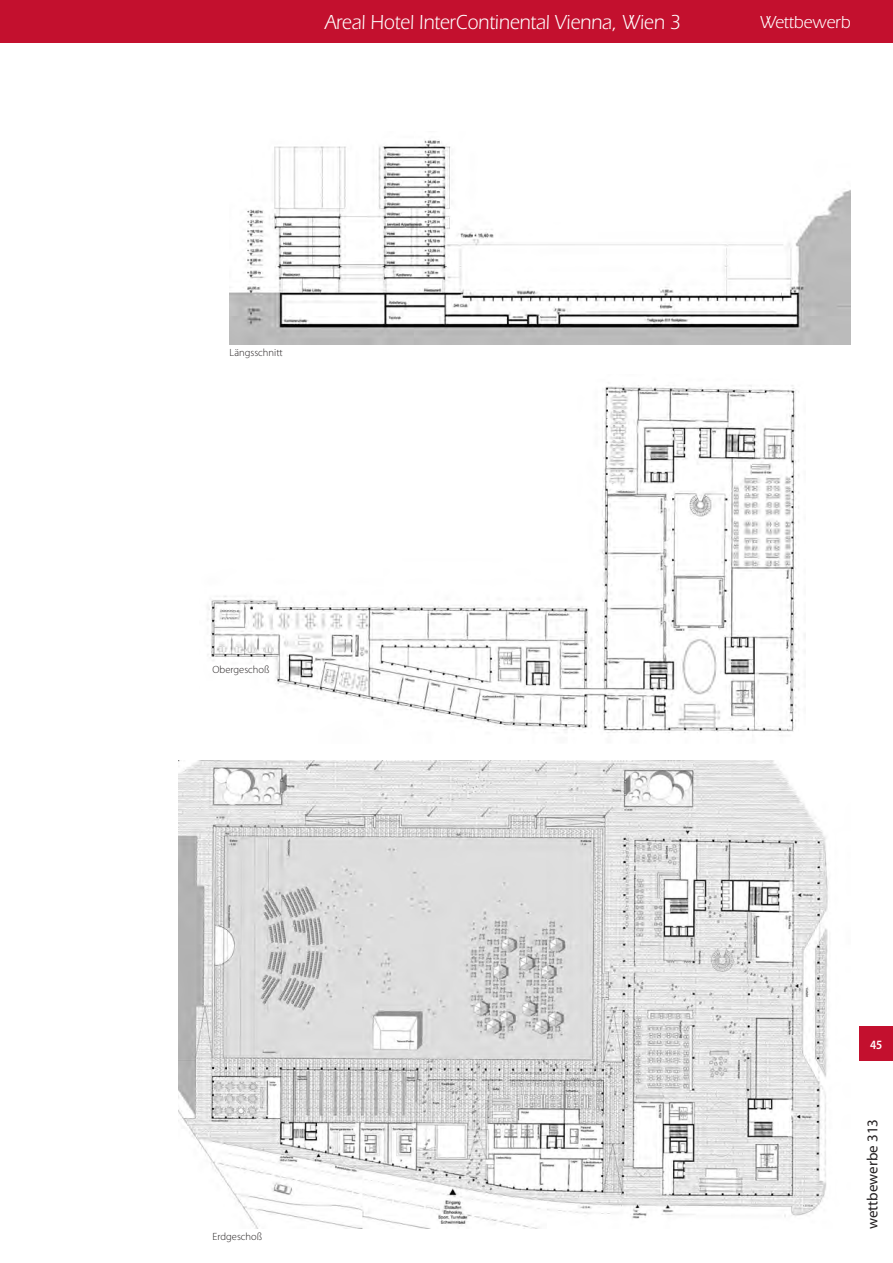
<style>
.page{position:relative;width:893px;height:1263px;background:#fff}
.page>*{position:absolute;margin:0;border:0;box-sizing:border-box;transform-origin:0 0}
.t1{font:21px "ITC Eras Std";color:#fff;scale:.9 1}
.t2{font:18px "ITC Eras Std";color:#fff;scale:.95 1}
.t3{font:15px "Myriad Pro";color:#231f20}
.t4{font:600 12.75px "Myriad Pro";color:#fff;scale:.9 1}
.t5{font:300 10.5px "Myriad Pro";color:#231f20}
</style>
<div class="page">
<div style="left:0;top:0;width:893px;height:43px;background:#c3102e"></div>
<div style="left:859px;top:1027px;width:34px;height:34px;background:#c3102e"></div>
<img style="left:230px;top:140px;width:620px;height:204px">
<img style="left:178px;top:761px;width:650px;height:468px">
<img style="left:207px;top:385px;width:598px;height:348px">
<p class="t1" style="left:325px;top:10px;width:396px">Areal Hotel InterContinental Vienna, Wien 3</p>
<p class="t2" style="left:760px;top:12px;width:97px">Wettbewerb</p>
<p class="t5" style="left:230px;top:346px;width:55px">Längsschnitt</p>
<p class="t5" style="left:213px;top:663px;width:58px">Obergeschoß</p>
<p class="t5" style="left:213px;top:1230px;width:51px">Erdgeschoß</p>
<p class="t4" style="left:870px;top:1036px;width:15px">45</p>
<p class="t3" style="left:863px;top:1229px;width:112px;rotate:-90deg">wettbewerbe 313</p>
</div>
